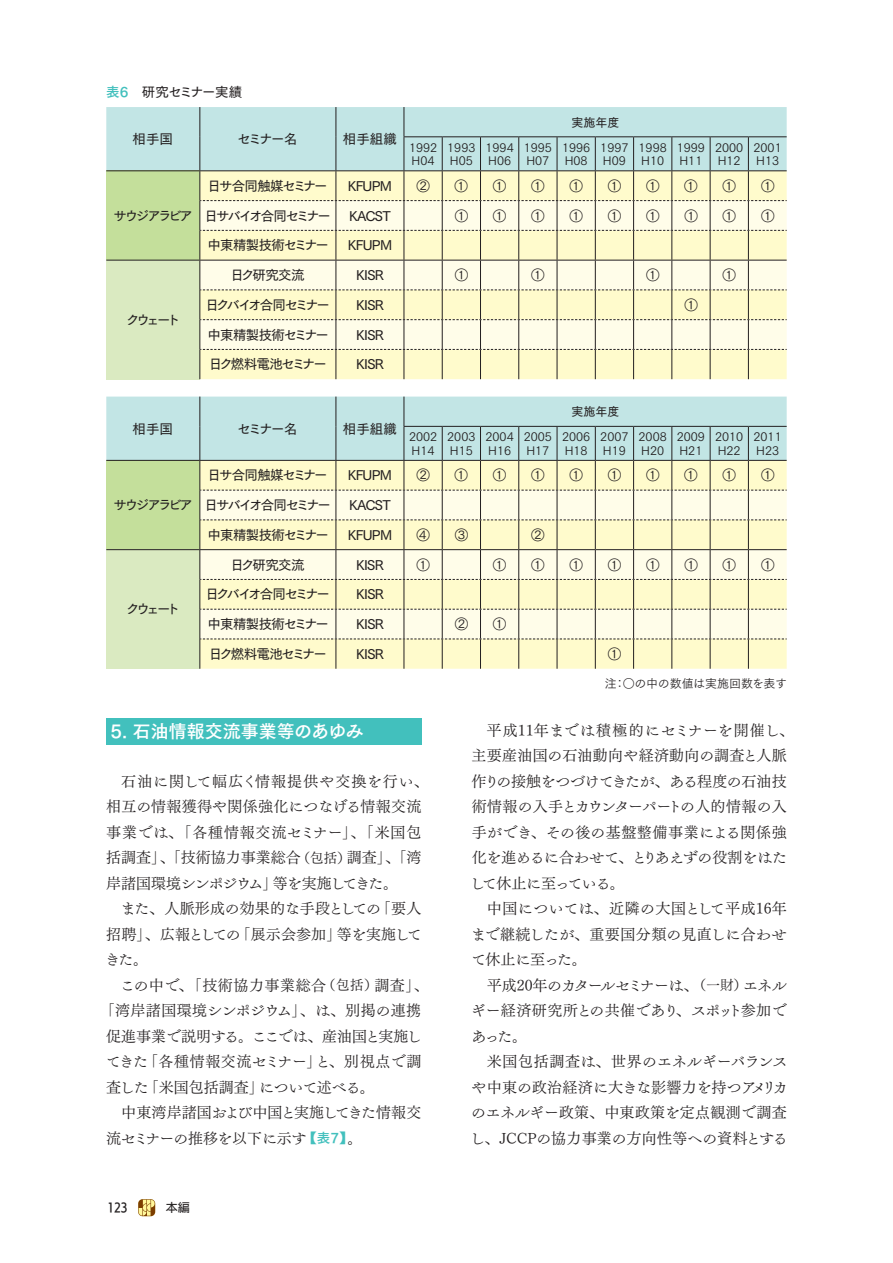
<style>
.page{position:relative;width:893px;height:1263px;background:#fff}
.page>*{position:absolute;margin:0;border:0;box-sizing:border-box;transform-origin:0 0}
.t1{font:18px "Tsuku Go Pro B";color:#fff}
.t2{font:15px/25.5px "Tsuku B Min Pr 6 R";color:#231f20;text-align:justify}
.t3{font:15px "Tsuku B Min Pr 6 R";letter-spacing:.035em;color:#231f20}
.t4{font:15px "Tsuku B Min Pr 6 R";letter-spacing:.04em;color:#231f20}
.t5{font:13.5px "Tsuku Go Pro D";letter-spacing:-.07em;color:#231f20}
.t6{font:13.5px "Tsuku Go Pro R";color:#231f20}
.t7{font:13.5px "Tsuku Go Pro D";letter-spacing:-.05em;color:#231f20}
.t8{font:13.5px "Tsuku Go Pro D";letter-spacing:-.145em;color:#231f20}
.t9{font:13.5px "Tsuku Go Pro D";letter-spacing:-.175em;color:#231f20}
.t10{font:13.5px "Tsuku Go Pro D";letter-spacing:-.09em;color:#231f20}
.t11{font:13.5px "Tsuku Go Pro D";letter-spacing:-.15em;color:#231f20}
.t12{font:13.5px "Tsuku Go Pro D";letter-spacing:-.17em;color:#231f20}
.t13{font:13.5px "Tsuku Go Pro D";letter-spacing:-.04em;color:#231f20}
.t14{font:12px/13.5px "Tsuku Go Pro R";color:#231f20}
.t15{font:12px "Tsuku Go Pro R";letter-spacing:-.02em;color:#231f20}
.t16{font:12px "Tsuku Go Pro D";color:#231f20}
.t17{font:12px "UD Kakugo C80 Pro DB";color:#231f20}
.t18{font:12px "UD Kakugo Small Pr 6 M";color:#231f20}
.s1{font-family:"Tsuku Go Pro B";color:#42c0bd}
.s2{font-size:13.5px}
.s3{font-family:"Tsuku Go Pro B";font-size:13.5px;color:#42c0bd}
</style>
<div class="page">
<svg style="left:138px;top:1199px;width:17px;height:17px"></svg>
<div style="left:106px;top:718px;width:315px;height:27px;background:#42c0bd"></div>
<svg style="left:106px;top:107px;width:681px;height:272px;background:#e4ecd0"></svg>
<div style="left:200px;top:640px;width:587px;height:29px;background:#fffbcc"></div>
<div style="left:106px;top:550px;width:94px;height:119px;background:#daeac1"></div>
<hr style="left:748px;top:639px;width:1px;height:30px;background:#231f20">
<hr style="left:199px;top:639px;width:1px;height:30px;background:#231f20">
<hr style="left:336px;top:639px;width:1px;height:30px;background:#231f20">
<hr style="left:404px;top:639px;width:1px;height:30px;background:#231f20">
<hr style="left:442px;top:639px;width:1px;height:30px;background:#231f20">
<hr style="left:480px;top:639px;width:1px;height:30px;background:#231f20">
<hr style="left:518px;top:639px;width:1px;height:30px;background:#231f20">
<hr style="left:557px;top:639px;width:1px;height:30px;background:#231f20">
<hr style="left:595px;top:639px;width:1px;height:30px;background:#231f20">
<hr style="left:633px;top:639px;width:1px;height:30px;background:#231f20">
<hr style="left:671px;top:639px;width:1px;height:30px;background:#231f20">
<hr style="left:710px;top:639px;width:1px;height:30px;background:#231f20">
<svg style="left:106px;top:397px;width:681px;height:243px;background:#e2ebd1"></svg>
<p class="t13" style="left:106px;top:81px;width:137px"><span class="s1">表6</span>　研究セミナー実績</p>
<p class="t5" style="left:133px;top:128px;width:42px">相手国</p>
<p class="t5" style="left:237px;top:128px;width:62px">セミナー名</p>
<p class="t5" style="left:343px;top:128px;width:56px">相手組織</p>
<p class="t16" style="left:571px;top:112px;width:49px">実施年度</p>
<p class="t14" style="left:409px;top:139px;width:30px">1992<br>H04</p>
<p class="t14" style="left:447px;top:139px;width:30px">1993<br>H05</p>
<p class="t14" style="left:485px;top:139px;width:30px">1994<br>H06</p>
<p class="t14" style="left:524px;top:139px;width:30px">1995<br>H07</p>
<p class="t14" style="left:562px;top:139px;width:30px">1996<br>H08</p>
<p class="t14" style="left:600px;top:139px;width:30px">1997<br>H09</p>
<p class="t14" style="left:639px;top:139px;width:30px">1998<br>H10</p>
<p class="t14" style="left:677px;top:139px;width:30px">1999<br>H11</p>
<p class="t14" style="left:715px;top:139px;width:30px">2000<br>H12</p>
<p class="t14" style="left:753px;top:139px;width:30px">2001<br>H13</p>
<p class="t12" style="left:113px;top:204px;width:81px">サウジアラビア</p>
<p class="t5" style="left:126px;top:308px;width:55px">クウェート</p>
<p class="t10" style="left:208px;top:174px;width:122px">日サ合同触媒セミナー</p>
<p class="t5" style="left:348px;top:174px;width:46px">KFUPM</p>
<p class="t6" style="left:416px;top:175px;width:15px">②</p>
<p class="t6" style="left:455px;top:175px;width:15px">①</p>
<p class="t6" style="left:493px;top:175px;width:15px">①</p>
<p class="t6" style="left:531px;top:175px;width:15px">①</p>
<p class="t6" style="left:569px;top:175px;width:15px">①</p>
<p class="t6" style="left:608px;top:175px;width:15px">①</p>
<p class="t6" style="left:646px;top:175px;width:15px">①</p>
<p class="t6" style="left:684px;top:175px;width:15px">①</p>
<p class="t6" style="left:723px;top:175px;width:15px">①</p>
<p class="t6" style="left:761px;top:175px;width:15px">①</p>
<p class="t8" style="left:204px;top:204px;width:128px">日サバイオ合同セミナー</p>
<p class="t5" style="left:349px;top:204px;width:43px">KACST</p>
<p class="t6" style="left:455px;top:204px;width:15px">①</p>
<p class="t6" style="left:493px;top:204px;width:15px">①</p>
<p class="t6" style="left:531px;top:204px;width:15px">①</p>
<p class="t6" style="left:569px;top:204px;width:15px">①</p>
<p class="t6" style="left:608px;top:204px;width:15px">①</p>
<p class="t6" style="left:646px;top:204px;width:15px">①</p>
<p class="t6" style="left:684px;top:204px;width:15px">①</p>
<p class="t6" style="left:723px;top:204px;width:15px">①</p>
<p class="t6" style="left:761px;top:204px;width:15px">①</p>
<p class="t7" style="left:207px;top:234px;width:123px">中東精製技術セミナー</p>
<p class="t5" style="left:348px;top:234px;width:46px">KFUPM</p>
<p class="t5" style="left:230px;top:264px;width:76px">日ク研究交流</p>
<p class="t5" style="left:356px;top:264px;width:29px">KISR</p>
<p class="t6" style="left:455px;top:264px;width:15px">①</p>
<p class="t6" style="left:531px;top:264px;width:15px">①</p>
<p class="t6" style="left:646px;top:264px;width:15px">①</p>
<p class="t6" style="left:723px;top:264px;width:15px">①</p>
<p class="t9" style="left:205px;top:294px;width:126px">日クバイオ合同セミナー</p>
<p class="t5" style="left:356px;top:294px;width:29px">KISR</p>
<p class="t6" style="left:684px;top:294px;width:15px">①</p>
<p class="t7" style="left:207px;top:323px;width:123px">中東精製技術セミナー</p>
<p class="t5" style="left:356px;top:323px;width:29px">KISR</p>
<p class="t11" style="left:209px;top:353px;width:120px">日ク燃料電池セミナー</p>
<p class="t5" style="left:356px;top:353px;width:29px">KISR</p>
<p class="t16" style="left:571px;top:401px;width:49px">実施年度</p>
<p class="t5" style="left:133px;top:417px;width:42px">相手国</p>
<p class="t5" style="left:238px;top:417px;width:62px">セミナー名</p>
<p class="t5" style="left:343px;top:417px;width:55px">相手組織</p>
<p class="t14" style="left:409px;top:429px;width:30px">2002<br>H14</p>
<p class="t14" style="left:447px;top:429px;width:30px">2003<br>H15</p>
<p class="t14" style="left:485px;top:429px;width:30px">2004<br>H16</p>
<p class="t14" style="left:524px;top:429px;width:30px">2005<br>H17</p>
<p class="t14" style="left:562px;top:429px;width:30px">2006<br>H18</p>
<p class="t14" style="left:600px;top:429px;width:30px">2007<br>H19</p>
<p class="t14" style="left:639px;top:429px;width:30px">2008<br>H20</p>
<p class="t14" style="left:677px;top:429px;width:30px">2009<br>H21</p>
<p class="t14" style="left:715px;top:429px;width:30px">2010<br>H22</p>
<p class="t14" style="left:753px;top:429px;width:30px">2011<br>H23</p>
<p class="t12" style="left:113px;top:494px;width:81px">サウジアラビア</p>
<p class="t5" style="left:126px;top:598px;width:55px">クウェート</p>
<p class="t10" style="left:208px;top:464px;width:122px">日サ合同触媒セミナー</p>
<p class="t5" style="left:348px;top:464px;width:46px">KFUPM</p>
<p class="t6" style="left:416px;top:464px;width:15px">②</p>
<p class="t6" style="left:455px;top:464px;width:15px">①</p>
<p class="t6" style="left:493px;top:464px;width:15px">①</p>
<p class="t6" style="left:531px;top:464px;width:15px">①</p>
<p class="t6" style="left:569px;top:464px;width:15px">①</p>
<p class="t6" style="left:608px;top:464px;width:15px">①</p>
<p class="t6" style="left:646px;top:464px;width:15px">①</p>
<p class="t6" style="left:684px;top:464px;width:15px">①</p>
<p class="t6" style="left:723px;top:464px;width:15px">①</p>
<p class="t6" style="left:761px;top:464px;width:15px">①</p>
<p class="t8" style="left:204px;top:494px;width:128px">日サバイオ合同セミナー</p>
<p class="t5" style="left:349px;top:494px;width:43px">KACST</p>
<p class="t7" style="left:207px;top:523px;width:123px">中東精製技術セミナー</p>
<p class="t5" style="left:348px;top:523px;width:46px">KFUPM</p>
<p class="t6" style="left:416px;top:524px;width:15px">④</p>
<p class="t6" style="left:455px;top:524px;width:15px">③</p>
<p class="t6" style="left:531px;top:524px;width:15px">②</p>
<p class="t5" style="left:230px;top:553px;width:76px">日ク研究交流</p>
<p class="t5" style="left:356px;top:553px;width:29px">KISR</p>
<p class="t6" style="left:416px;top:553px;width:15px">①</p>
<p class="t6" style="left:493px;top:553px;width:15px">①</p>
<p class="t6" style="left:531px;top:553px;width:15px">①</p>
<p class="t6" style="left:569px;top:553px;width:15px">①</p>
<p class="t6" style="left:608px;top:553px;width:15px">①</p>
<p class="t6" style="left:646px;top:553px;width:15px">①</p>
<p class="t6" style="left:684px;top:553px;width:15px">①</p>
<p class="t6" style="left:723px;top:553px;width:15px">①</p>
<p class="t6" style="left:761px;top:553px;width:15px">①</p>
<p class="t9" style="left:205px;top:583px;width:126px">日クバイオ合同セミナー</p>
<p class="t5" style="left:356px;top:583px;width:29px">KISR</p>
<p class="t7" style="left:207px;top:613px;width:123px">中東精製技術セミナー</p>
<p class="t5" style="left:356px;top:613px;width:29px">KISR</p>
<p class="t6" style="left:455px;top:613px;width:15px">②</p>
<p class="t6" style="left:493px;top:613px;width:15px">①</p>
<p class="t11" style="left:209px;top:643px;width:120px">日ク燃料電池セミナー</p>
<p class="t5" style="left:356px;top:643px;width:29px">KISR</p>
<p class="t6" style="left:608px;top:643px;width:15px">①</p>
<p class="t15" style="left:605px;top:674px;width:184px">注：○の中の数値は実施回数を表す</p>
<p class="t1" style="left:111px;top:716px;width:255px">5. 石油情報交流事業等のあゆみ</p>
<p class="t2" style="left:106px;top:767px;width:324px;text-align:left;text-indent:15px">石油に関して幅広く情報提供や交換を行い、相互の情報獲得や関係強化につなげる情報交流事業では、「各種情報交流セミナー」、「米国包括調査」、「技術協力事業総合<span class="s2">（包括）</span>調査」、「湾岸諸国環境シンポジウム」等を実施してきた。</p>
<p class="t2" style="left:105px;top:894px;width:318px;text-indent:15px">また、人脈形成の効果的な手段としての「要人招聘」、広報としての「展示会参加」等を実施してきた。</p>
<p class="t3" style="left:120px;top:972px;width:310px">この中で、「技術協力事業総合<span class="s2">（包括）</span>調査」、</p>
<p class="t2" style="left:100px;top:996px;width:323px">「湾岸諸国環境シンポジウム」、は、別掲の連携</p>
<p class="t2" style="left:106px;top:1022px;width:317px">促進事業で説明する。ここでは、産油国と実施し</p>
<p class="t4" style="left:106px;top:1048px;width:317px">てきた「各種情報交流セミナー」と、別視点で調</p>
<p class="t2" style="left:106px;top:1073px;width:270px">査した「米国包括調査」について述べる。</p>
<p class="t2" style="left:121px;top:1098px;width:301px">中東湾岸諸国および中国と実施してきた情報交</p>
<p class="t2" style="left:106px;top:1124px;width:258px">流セミナーの推移を以下に示す<span class="s3">【表7】</span>。</p>
<p class="t17" style="left:107px;top:1198px;width:22px">123</p>
<p class="t18" style="left:166px;top:1201px;width:25px">本編</p>
<p class="t2" style="left:470px;top:716px;width:325px;text-align:left;text-indent:16px">平成11年までは積極的にセミナーを開催し、主要産油国の石油動向や経済動向の調査と人脈作りの接触をつづけてきたが、ある程度の石油技術情報の入手とカウンターパートの人的情報の入手ができ、その後の基盤整備事業による関係強化を進めるに合わせて、とりあえずの役割をはたして休止に至っている。</p>
<p class="t2" style="left:471px;top:894px;width:317px;text-indent:16px">中国については、近隣の大国として平成16年まで継続したが、重要国分類の見直しに合わせて休止に至った。</p>
<p class="t2" style="left:471px;top:971px;width:317px;text-indent:15px">平成20年のカタールセミナーは、<span class="s2">（一財）</span>エネルギー経済研究所との共催であり、スポット参加であった。</p>
<p class="t2" style="left:470px;top:1047px;width:319px;text-indent:16px">米国包括調査は、世界のエネルギーバランスや中東の政治経済に大きな影響力を持つアメリカのエネルギー政策、中東政策を定点観測で調査し、JCCPの協力事業の方向性等への資料とする</p>
</div>
